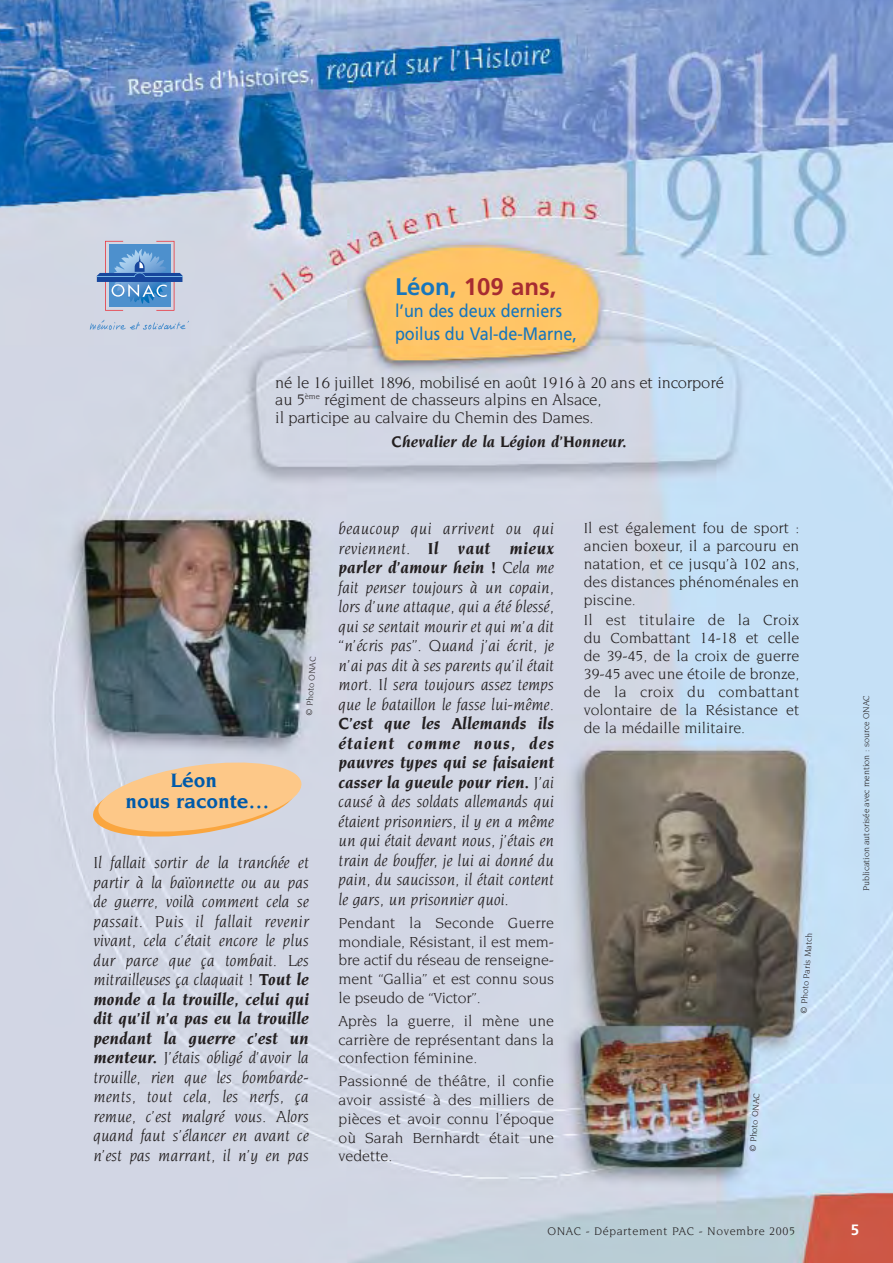
<style>
.page{position:relative;width:893px;height:1263px;background:#fff}
.page>*{position:absolute;margin:0;border:0;box-sizing:border-box;transform-origin:0 0}
.t1{font:700 24px "Frutiger";color:#a72c31}
.t2{font:700 21px/21px "Novarese";color:#005aaa;text-align:center}
.t3{font:18px/22.5px "Frutiger";color:#1776bd;scale:.9 1}
.t4{font:italic 17.25px/19.5px "Novarese";color:#231f20;text-align:justify}
.t5{font:16.5px/17.2px "Novarese";letter-spacing:-.01em;color:#231f20}
.t6{font:italic 700 16.5px "Novarese";color:#231f20}
.t7{font:15.75px/18.8px "Novarese";color:#231f20;text-align:justify}
.t8{font:700 15px "Frutiger";color:#fff}
.t9{font:12px "Novarese";letter-spacing:.05em;color:#231f20}
.t10{font:9px "Novarese";color:#231f20}
.s1{color:#1776bd}
.s2{font-weight:700}
</style>
<div class="page">
<img style="left:0;top:0;width:893px;height:1263px">
<svg style="left:91px;top:758px;width:213px;height:83px;background:#eccba6"></svg>
<svg style="left:90px;top:320px;width:98px;height:10px"></svg>
<svg style="left:97px;top:241px;width:85px;height:70px;background:#7ca0cd"></svg>
<hr style="left:97px;top:276px;width:37px;height:1px;background:#77b6e4">
<hr style="left:145px;top:276px;width:37px;height:1px;background:#77b6e4">
<h1 class="t1" style="left:395px;top:277px;width:163px"><span class="s1">Léon,</span> 109 ans,</h1>
<p class="t3" style="left:395px;top:301px;width:204px">l’un des deux derniers poilus du Val-de-Marne,</p>
<p class="t5" style="left:275px;top:375px;width:450px">né le 16 juillet 1896, mobilisé en août 1916 à 20 ans et incorporé au 5<sup>ème</sup> régiment de chasseurs alpins en Alsace,<br>il participe au calvaire du Chemin des Dames.</p>
<p class="t6" style="left:392px;top:434px;width:237px">Chevalier de la Légion d’Honneur.</p>
<p class="t2" style="left:125px;top:771px;width:146px">Léon<br>nous raconte…</p>
<p class="t10" style="left:305px;top:715px;width:61px;rotate:-86deg">© Photo ONAC</p>
<p class="t4" style="left:93px;top:854px;width:217px">Il fallait sortir de la tranchée et partir à la baïonnette ou au pas de guerre, voilà comment cela se passait. Puis il fallait revenir vivant, cela c’était encore le plus dur parce que ça tombait. Les mitrailleuses ça claquait ! <span class="s2">Tout le monde a la trouille, celui qui dit qu’il n’a pas eu la trouille pendant la guerre c’est un menteur.</span> J’étais obligé d’avoir la trouille, rien que les bombarde&shy;ments, tout cela, les nerfs, ça remue, c’est malgré vous. Alors quand faut s’élancer en avant ce n’est pas marrant, il n’y en pas</p>
<p class="t4" style="left:339px;top:520px;width:217px">beaucoup qui arrivent ou qui reviennent. <span class="s2">Il vaut mieux parler d’amour hein !</span> Cela me fait penser toujours à un copain, lors d’une attaque, qui a été blessé, qui se sentait mourir et qui m’a dit “n’écris pas”. Quand j’ai écrit, je n’ai pas dit à ses parents qu’il était mort. Il sera toujours assez temps que le bataillon le fasse lui-même.</p>
<p class="t4" style="left:339px;top:715px;width:217px"><span class="s2">C’est que les Allemands ils étaient comme nous, des pauvres types qui se faisaient casser la gueule pour rien.</span> J’ai causé à des soldats allemands qui étaient prisonniers, il y en a même un qui était devant nous, j’étais en train de bouffer, je lui ai donné du pain, du saucisson, il était content le gars, un prisonnier quoi.</p>
<p class="t7" style="left:339px;top:914px;width:217px">Pendant la Seconde Guerre mondiale, Résistant, il est mem&shy;bre actif du réseau de renseigne&shy;ment “Gallia” et est connu sous le pseudo de “Victor”.</p>
<p class="t7" style="left:339px;top:1012px;width:217px">Après la guerre, il mène une carrière de représentant dans la confection féminine.</p>
<p class="t7" style="left:339px;top:1073px;width:217px">Passionné de théâtre, il confie avoir assisté à des milliers de pièces et avoir connu l’époque où Sarah Bernhardt était une vedette.</p>
<p class="t7" style="left:584px;top:520px;width:217px;line-height:18px">Il est également fou de sport : ancien boxeur, il a parcouru en natation, et ce jusqu’à 102 ans, des distances phénoménales en piscine.</p>
<p class="t7" style="left:584px;top:612px;width:217px;line-height:18px">Il est titulaire de la Croix du Combattant 14-18 et celle de 39-45, de la croix de guerre 39-45 avec une étoile de bronze, de la croix du combattant volontaire de la Résistance et de la médaille militaire.</p>
<p class="t10" style="left:749px;top:1152px;width:61px;rotate:-86deg">© Photo ONAC</p>
<p class="t10" style="left:800px;top:1013px;width:82px;rotate:-86deg">© Photo Paris Match</p>
<p class="t10" style="left:862px;top:891px;width:198px;rotate:-90deg">Publication autorisée avec mention : source ONAC</p>
<p class="t9" style="left:547px;top:1226px;width:249px">ONAC - Département PAC - Novembre 2005</p>
<p class="t8" style="left:851px;top:1224px;width:10px">5</p>
</div>
